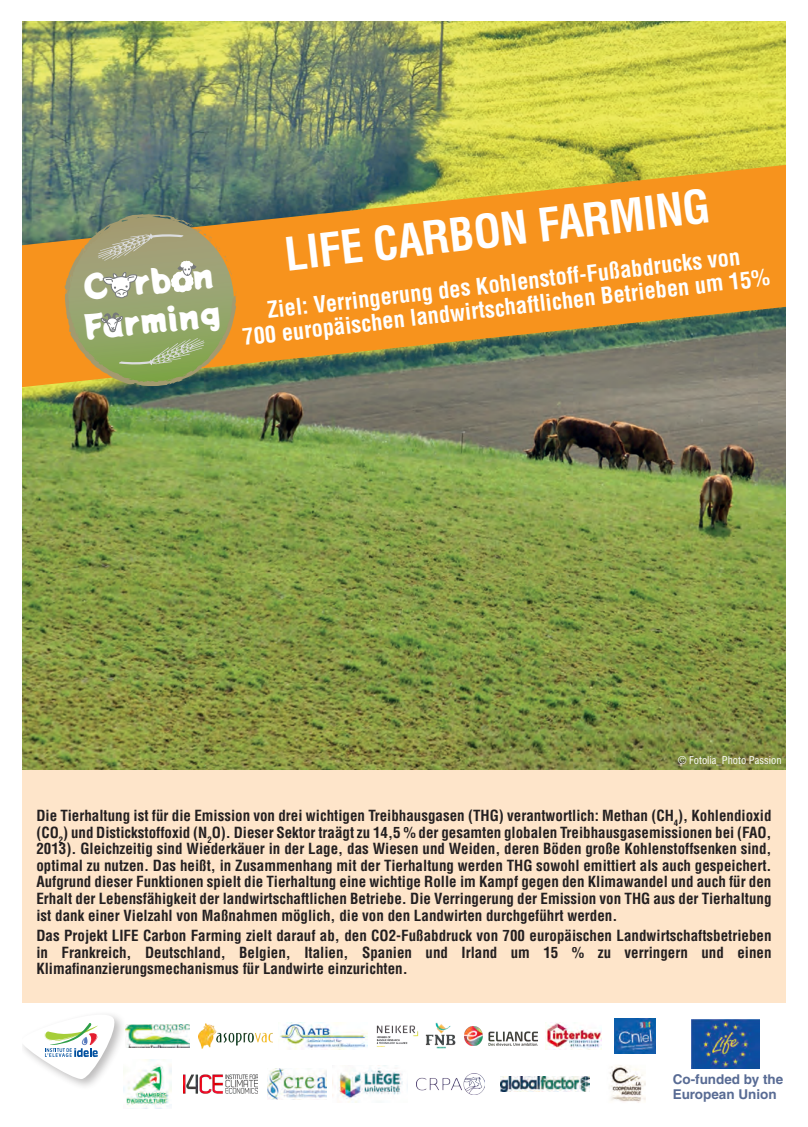
<style>
.page{position:relative;width:808px;height:1127px;background:#fff}
.page>*{position:absolute;margin:0;border:0;box-sizing:border-box;transform-origin:0 0}
.t1{font:700 condensed 45px "Helvetica LT Std";color:#fff}
.t2{font:32.7px/39.5px "Potta One";color:#fff}
.t3{font:700 condensed 22.5px/24.2px "Helvetica LT Std";color:#fff;text-align:center}
.t4{font:700 condensed 15px/16.5px "Helvetica LT Std";color:#231f20;text-align:justify}
.t5{font:700 13.5px/15px "Helvetica LT Std";color:#586b94}
.t6{font:condensed 10.5px "Helvetica LT Std";color:#fff}
</style>
<div class="page">
<div style="left:21px;top:21px;width:766px;height:981px;background:#fee5ca"></div>
<img style="left:21px;top:21px;width:766px;height:749px">
<img style="left:692px;top:1019px;width:68px;height:49px">
<div style="left:18px;top:1011px;width:108px;height:80px;background:#231f20;opacity:.3"></div>
<svg style="left:21px;top:1014px;width:93px;height:65px"></svg>
<svg style="left:21px;top:165px;width:766px;height:222px;background:#bf8b39"></svg>
<svg style="left:63px;top:214px;width:175px;height:174px;background:#a09e66"></svg>
<div style="left:0;top:0;width:21px;height:1127px;background:#fff"></div>
<img style="left:199px;top:1024px;width:73px;height:24px">
<img style="left:123px;top:1059px;width:49px;height:49px">
<img style="left:609px;top:1066px;width:35px;height:35px">
<img style="left:183px;top:1074px;width:74px;height:20px">
<img style="left:545px;top:1023px;width:57px;height:26px">
<img style="left:615px;top:1018px;width:41px;height:36px">
<img style="left:464px;top:1026px;width:74px;height:19px">
<img style="left:126px;top:1025px;width:63px;height:22px">
<img style="left:332px;top:1068px;width:71px;height:34px">
<img style="left:280px;top:1022px;width:88px;height:28px">
<img style="left:268px;top:1068px;width:58px;height:32px">
<img style="left:376px;top:1025px;width:43px;height:22px">
<img style="left:416px;top:1073px;width:68px;height:21px">
<img style="left:500px;top:1076px;width:89px;height:15px">
<img style="left:425px;top:1022px;width:31px;height:27px">
<p class="t2" style="left:79px;top:266px;width:138px;rotate:-5deg">C rbon<br>Farming</p>
<p class="t1" style="left:282px;top:225px;width:429px;rotate:-6deg">LIFE CARBON FARMING</p>
<p class="t3" style="left:239px;top:299px;width:532px;rotate:-6deg">Ziel: Verringerung des Kohlenstoff-Fußabdrucks von<br>700 europäischen landwirtschaftlichen Betrieben um 15%</p>
<p class="t6" style="left:678px;top:753px;width:105px">© Fotolia_Photo Passion</p>
<p class="t4" style="left:36px;top:808px;width:737px">Die Tierhaltung ist für die Emission von drei wichtigen Treibhausgasen (THG) verantwortlich: Methan (CH<sub>4</sub>), Kohlendioxid (CO<sub>2</sub>) und Distickstoffoxid (N<sub>2</sub>O). Dieser Sektor traägt zu 14,5 % der gesamten globalen Treibhausgasemissionen bei (FAO, 2013). Gleichzeitig sind Wiederkäuer in der Lage, das Wiesen und Weiden, deren Böden große Kohlenstoffsenken sind, optimal zu nutzen. Das heißt, in Zusammenhang mit der Tierhaltung werden THG sowohl emittiert als auch gespeichert.<br>Aufgrund dieser Funktionen spielt die Tierhaltung eine wichtige Rolle im Kampf gegen den Klimawandel und auch für den Erhalt der Lebensfähigkeit der landwirtschaftlichen Betriebe. Die Verringerung der Emission von THG aus der Tierhaltung ist dank einer Vielzahl von Maßnahmen möglich, die von den Landwirten durchgeführt werden.</p>
<p class="t4" style="left:36px;top:927px;width:737px">Das Projekt LIFE Carbon Farming zielt darauf ab, den CO2-Fußabdruck von 700 europäischen Landwirtschaftsbetrieben in Frankreich, Deutschland, Belgien, Italien, Spanien und Irland um 15 % zu verringern und einen Klimafinanzierungsmechanismus für Landwirte einzurichten.</p>
<p class="t5" style="left:673px;top:1071px;width:112px">Co-funded by the<br>European Union</p>
</div>
